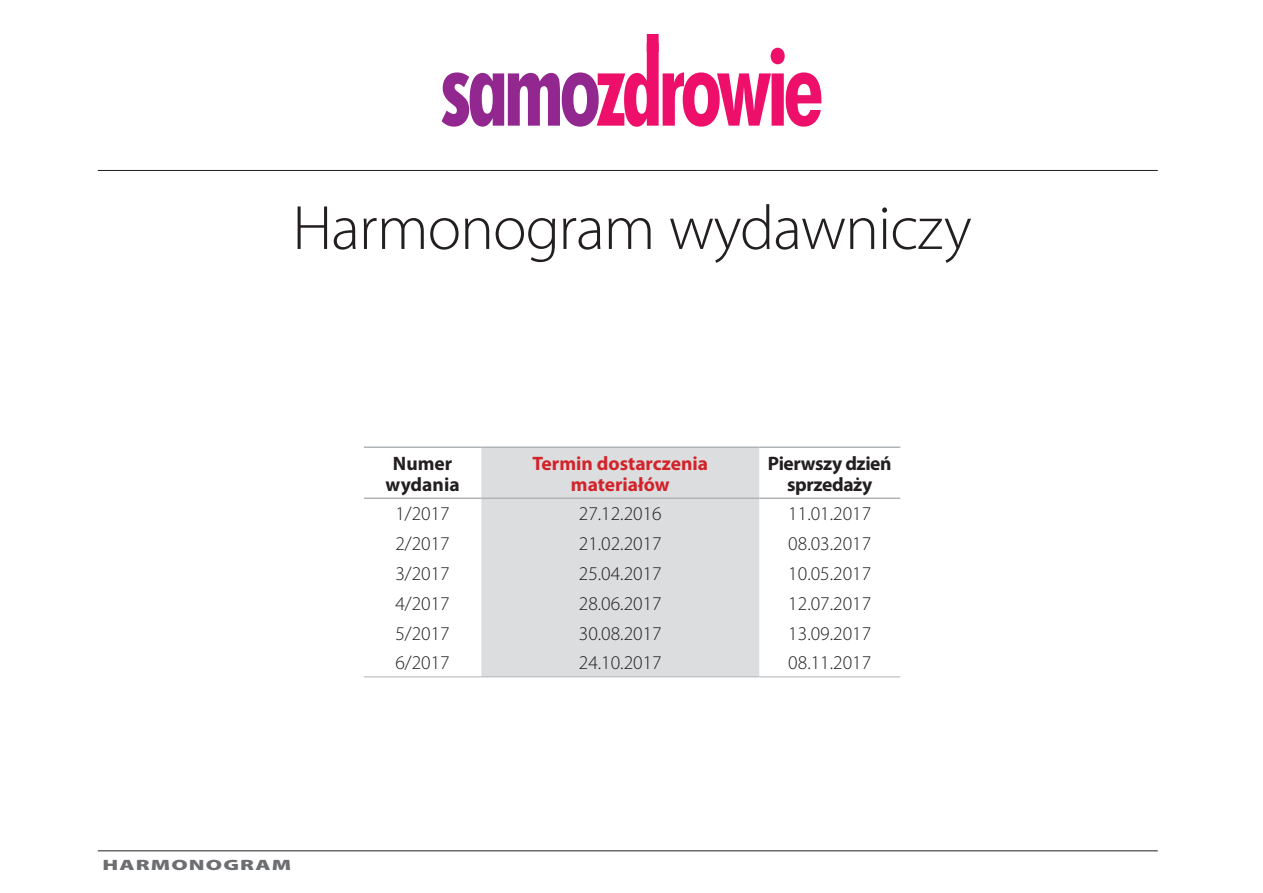
<style>
.page{position:relative;width:1263px;height:893px;background:#fff}
.page>*{position:absolute;margin:0;border:0;box-sizing:border-box;transform-origin:0 0}
.t1{font:300 63px "Myriad Pro";letter-spacing:-.015em;color:#231f20}
.t2{font:300 19.5px "Myriad Pro";color:#231f20}
.t3{font:700 19.5px/21px "Myriad Pro";color:#d2232a;text-align:center}
.t4{font:700 19.5px/21px "Myriad Pro";letter-spacing:-.02em;color:#231f20;text-align:center}
.t5{font:700 19.5px/21px "Myriad Pro";color:#231f20;text-align:center}
.t6{font:900 15px "Myriad Pro";letter-spacing:.05em;color:#6d6e71;scale:1.5 1}
</style>
<div class="page">
<svg style="left:442px;top:34px;width:379px;height:93px"></svg>
<hr style="left:98px;top:170px;width:1060px;height:1px;background:#231f20">
<hr style="left:98px;top:850px;width:1060px;height:1px;background:#231f20">
<div style="left:481px;top:448px;width:278px;height:228px;background:#dcddde"></div>
<hr style="left:364px;top:676px;width:117px;height:1px;background:#b1b4b6">
<hr style="left:481px;top:676px;width:278px;height:1px;background:#b1b4b6">
<hr style="left:759px;top:676px;width:141px;height:1px;background:#b1b4b6">
<hr style="left:364px;top:446px;width:117px;height:2px;background:#b1b4b6">
<hr style="left:481px;top:446px;width:278px;height:2px;background:#b1b4b6">
<hr style="left:759px;top:446px;width:141px;height:2px;background:#b1b4b6">
<hr style="left:364px;top:497px;width:117px;height:2px;background:#b1b4b6">
<hr style="left:481px;top:497px;width:278px;height:2px;background:#b1b4b6">
<hr style="left:759px;top:497px;width:141px;height:2px;background:#b1b4b6">
<h1 class="t1" style="left:292px;top:193px;width:681px">Harmonogram wydawniczy</h1>
<p class="t6" style="left:102px;top:854px;width:127px">HARMONOGRAM</p>
<p class="t5" style="left:386px;top:452px;width:76px">Numer wydania</p>
<p class="t3" style="left:532px;top:452px;width:177px">Termin dostarczenia materiałów</p>
<p class="t4" style="left:768px;top:452px;width:125px">Pierwszy dzień sprzedaży</p>
<p class="t2" style="left:395px;top:503px;width:56px">1/2017</p>
<p class="t2" style="left:579px;top:503px;width:84px">27.12.2016</p>
<p class="t2" style="left:788px;top:503px;width:84px">11.01.2017</p>
<p class="t2" style="left:395px;top:533px;width:56px">2/2017</p>
<p class="t2" style="left:579px;top:533px;width:84px">21.02.2017</p>
<p class="t2" style="left:788px;top:533px;width:84px">08.03.2017</p>
<p class="t2" style="left:395px;top:563px;width:56px">3/2017</p>
<p class="t2" style="left:579px;top:563px;width:84px">25.04.2017</p>
<p class="t2" style="left:788px;top:563px;width:84px">10.05.2017</p>
<p class="t2" style="left:395px;top:592px;width:56px">4/2017</p>
<p class="t2" style="left:579px;top:592px;width:84px">28.06.2017</p>
<p class="t2" style="left:788px;top:592px;width:84px">12.07.2017</p>
<p class="t2" style="left:395px;top:622px;width:56px">5/2017</p>
<p class="t2" style="left:579px;top:622px;width:84px">30.08.2017</p>
<p class="t2" style="left:788px;top:622px;width:84px">13.09.2017</p>
<p class="t2" style="left:395px;top:652px;width:56px">6/2017</p>
<p class="t2" style="left:579px;top:652px;width:84px">24.10.2017</p>
<p class="t2" style="left:788px;top:652px;width:84px">08.11.2017</p>
</div>
